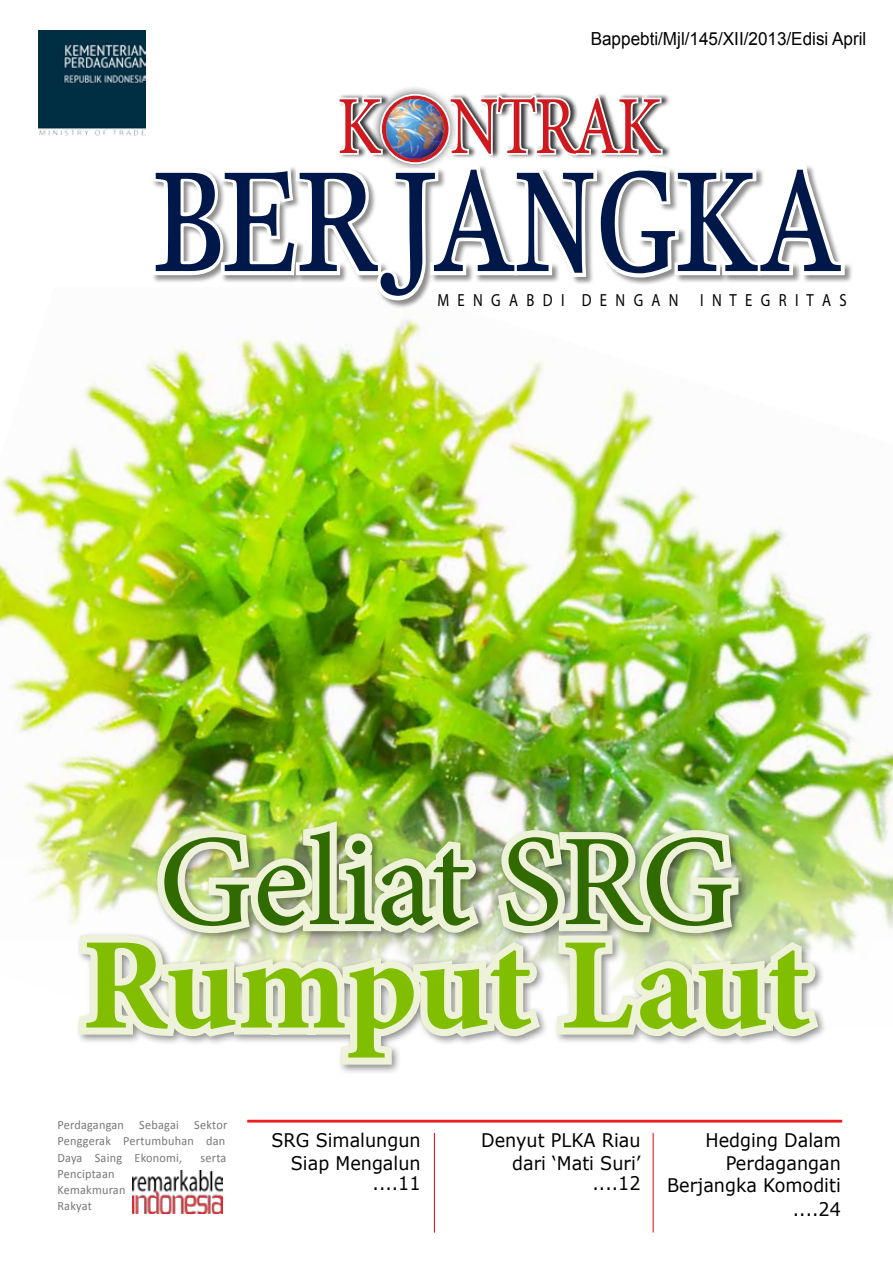
<style>
.page{position:relative;width:893px;height:1263px;background:#fff}
.page>*{position:absolute;margin:0;border:0;box-sizing:border-box;transform-origin:0 0}
.t1{font:700 130.5px "Minion Pro";letter-spacing:-.005em;color:#81bd00}
.t2{font:130.5px "Minion Pro";color:#316b00}
.t3{font:82.65px "Minion Pro";letter-spacing:-.035em;color:#d0181f;scale:.8 1}
.t4{font:18.75px/22.2px "Verdana";color:#000;text-align:right;scale:.94 1}
.t5{font:18px "Arial";color:#000;scale:.95 1}
.t6{font:17.55px "Myriad Pro";color:#000;scale:.84 1}
.t7{font:12.75px/16.4px "Calibri";letter-spacing:.02em;color:#77787b;scale:.96 1}
</style>
<div class="page">
<img style="left:0;top:319px;width:893px;height:633px">
<div style="left:371px;top:85px;width:88px;height:88px;background:#000;opacity:.65"></div>
<svg style="left:381px;top:95px;width:68px;height:68px"></svg>
<img style="left:392px;top:99px;width:52px;height:60px">
<svg style="left:153px;top:162px;width:695px;height:142px"></svg>
<svg style="left:156px;top:170px;width:685px;height:126px"></svg>
<div style="left:449px;top:91px;width:223px;height:69px;background:#000;opacity:.81"></div>
<svg style="left:447px;top:93px;width:217px;height:65px"></svg>
<div style="left:337px;top:93px;width:55px;height:66px;background:#000;opacity:.81"></div>
<svg style="left:337px;top:96px;width:48px;height:61px"></svg>
<hr style="left:434px;top:1133px;width:1px;height:99px;background:#ed1d24">
<hr style="left:653px;top:1133px;width:1px;height:99px;background:#ed1d24">
<img style="left:39px;top:30px;width:106px;height:106px">
<hr style="left:247px;top:1120px;width:595px;height:2px;background:#ed1d24">
<img style="left:133px;top:1170px;width:89px;height:43px">
<img style="left:72px;top:811px;width:757px;height:261px">
<p class="t5" style="left:591px;top:26px;width:292px">Bappebti/Mjl/145/XII/2013/Edisi April</p>
<h2 class="t3" style="left:337px;top:71px;width:407px">k Ntrak</h2>
<p class="t6" style="left:437px;top:289px;width:489px">M E N G A B D I D E N G A N I N T E G R I T A S</p>
<h1 class="t2" style="left:159px;top:795px;width:577px">Geliat SRG</h1>
<h1 class="t1" style="left:82px;top:894px;width:731px">Rumput Laut</h1>
<p class="t7" style="left:57px;top:1116px;width:178px">Perdagangan Sebagai Sektor<br>Penggerak Pertumbuhan dan<br>Daya Saing Ekonomi,</p>
<p class="t7" style="left:201px;top:1149px;width:29px">serta</p>
<p class="t7" style="left:57px;top:1165px;width:72px">Penciptaan<br>Kemakmuran<br>Rakyat</p>
<p class="t4" style="left:272px;top:1129px;width:160px">SRG Simalungun<br>Siap Mengalun</p>
<p class="t4" style="left:373px;top:1172px;width:53px">....11</p>
<p class="t4" style="left:481px;top:1129px;width:171px">Denyut PLKA Riau dari ‘Mati Suri’</p>
<p class="t4" style="left:593px;top:1172px;width:53px">....12</p>
<p class="t4" style="left:667px;top:1129px;width:186px">Hedging Dalam<br>Perdagangan<br>Berjangka Komoditi</p>
<p class="t4" style="left:793px;top:1198px;width:53px">....24</p>
</div>
